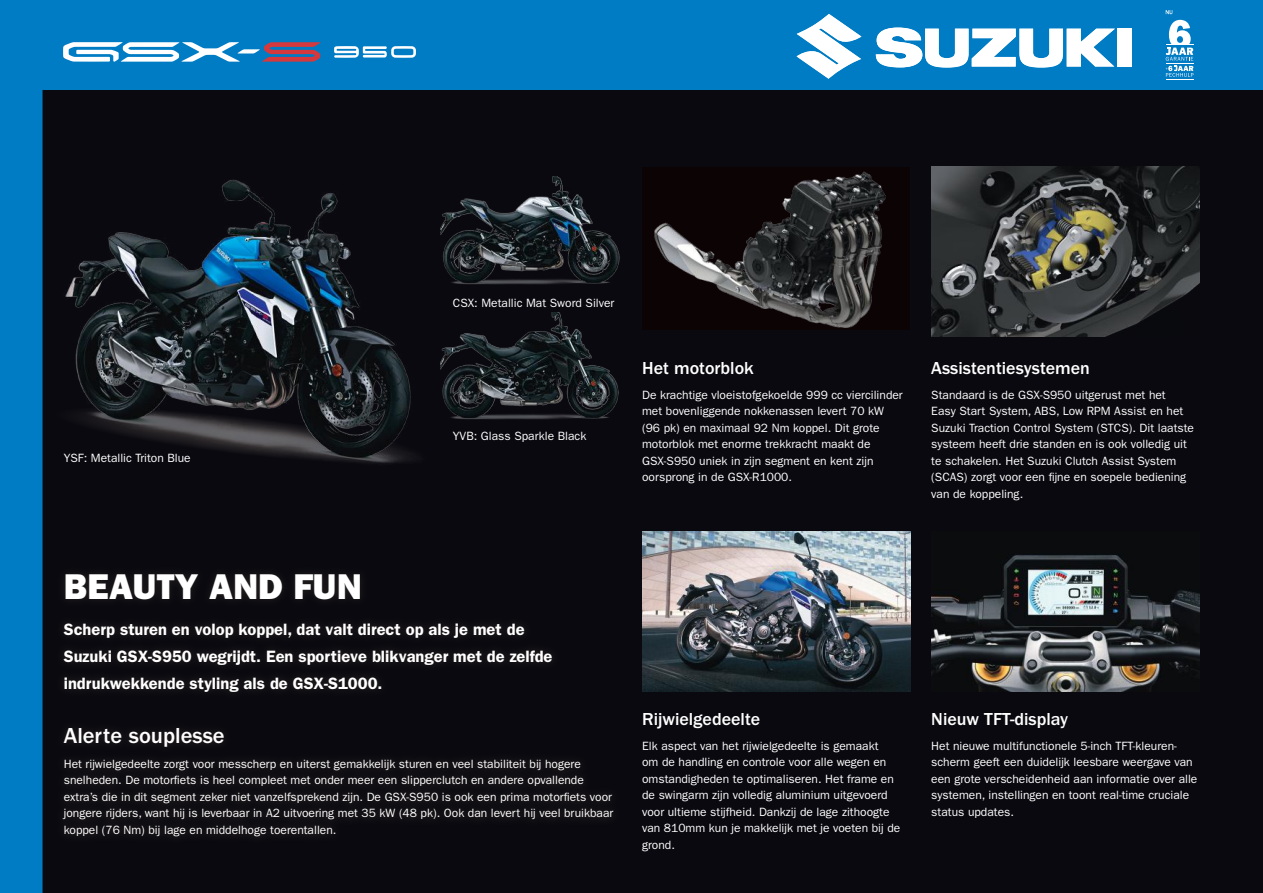
<style>
.page{position:relative;width:1263px;height:893px;background:#fff}
.page>*{position:absolute;margin:0;border:0;box-sizing:border-box;transform-origin:0 0}
.t1{font:36px "ITC Franklin Gothic Std Hvy";color:#fff}
.t2{font:500 22.5px "ITC Franklin Gothic Std";color:#fff}
.t3{font:500 18px "ITC Franklin Gothic Std";color:#fff}
.t4{font:600 16.5px/27px "ITC Franklin Gothic Std";color:#fff}
.t5{font:12px/16.5px "ITC Franklin Gothic Std";color:#fff}
</style>
<div class="page">
<div style="left:0;top:89px;width:1263px;height:804px;background:#09090f"></div>
<div style="left:0;top:0;width:1263px;height:89px;background:#007cc4"></div>
<svg style="left:796px;top:14px;width:65px;height:65px"></svg>
<div style="left:1117px;top:29px;width:14px;height:38px;background:#fff"></div>
<svg style="left:876px;top:28px;width:239px;height:40px"></svg>
<img style="left:931px;top:531px;width:268px;height:160px">
<img style="left:642px;top:531px;width:268px;height:160px">
<img style="left:931px;top:167px;width:268px;height:169px">
<svg style="left:63px;top:42px;width:258px;height:20px"></svg>
<svg style="left:334px;top:46px;width:82px;height:12px"></svg>
<svg style="left:52px;top:466px;width:379px;height:2px"></svg>
<img style="left:41px;top:162px;width:461px;height:304px">
<img style="left:441px;top:312px;width:180px;height:111px">
<img style="left:441px;top:177px;width:180px;height:111px">
<svg style="left:1166px;top:10px;width:6px;height:4px"></svg>
<svg style="left:1166px;top:20px;width:27px;height:60px"></svg>
<div style="left:54px;top:565px;width:568px;height:280px;background:#241f1f;opacity:.9"></div>
<img style="left:642px;top:167px;width:268px;height:163px">
<p class="t5" style="left:64px;top:450px;width:128px">YSF: Metallic Triton Blue</p>
<p class="t5" style="left:453px;top:295px;width:163px">CSX: Metallic Mat Sword Silver</p>
<p class="t5" style="left:453px;top:427px;width:135px">YVB: Glass Sparkle Black</p>
<h3 class="t3" style="left:642px;top:358px;width:113px">Het motorblok</h3>
<p class="t5" style="left:642px;top:387px;width:262px">De krachtige vloeistofgekoelde 999 cc viercilinder met bovenliggende nokkenassen levert 70 kW (96 pk) en maximaal 92 Nm koppel. Dit grote motorblok met enorme trekkracht maakt de GSX-S950 uniek in zijn segment en kent zijn oorsprong in de GSX-R1000.</p>
<h3 class="t3" style="left:931px;top:358px;width:160px">Assistentiesystemen</h3>
<p class="t5" style="left:931px;top:387px;width:264px">Standaard is de GSX-S950 uitgerust met het<br>Easy Start System, ABS, Low RPM Assist en het Suzuki Traction Control System (STCS). Dit laatste systeem heeft drie standen en is ook volledig uit te schakelen. Het Suzuki Clutch Assist System (SCAS) zorgt voor een fijne en soepele bediening van de koppeling.</p>
<h1 class="t1" style="left:64px;top:566px;width:300px">BEAUTY AND FUN</h1>
<h3 class="t4" style="left:64px;top:616px;width:490px">Scherp sturen en volop koppel, dat valt direct op als je met de<br>Suzuki GSX-S950 wegrijdt. Een sportieve blikvanger met de zelfde indrukwekkende styling als de GSX-S1000.</h3>
<h2 class="t2" style="left:64px;top:723px;width:162px">Alerte souplesse</h2>
<p class="t5" style="left:64px;top:756px;width:551px">Het rijwielgedeelte zorgt voor messcherp en uiterst gemakkelijk sturen en veel stabiliteit bij hogere snelheden. De motorfiets is heel compleet met onder meer een slipperclutch en andere opvallende extra’s die in dit segment zeker niet vanzelfsprekend zijn. De GSX-S950 is ook een prima motorfiets voor jongere rijders, want hij is leverbaar in A2 uitvoering met 35 kW (48 pk). Ook dan levert hij veel bruikbaar koppel (76 Nm) bij lage en middelhoge toerentallen.</p>
<h3 class="t3" style="left:642px;top:709px;width:120px">Rijwielgedeelte</h3>
<p class="t5" style="left:642px;top:737px;width:260px">Elk aspect van het rijwielgedeelte is gemaakt<br>om de handling en controle voor alle wegen en omstandigheden te optimaliseren. Het frame en de swingarm zijn volledig aluminium uitgevoerd voor ultieme stijfheid. Dankzij de lage zithoogte van 810mm kun je makkelijk met je voeten bij de grond.</p>
<h3 class="t3" style="left:931px;top:709px;width:138px">Nieuw TFT-display</h3>
<p class="t5" style="left:931px;top:737px;width:268px">Het nieuwe multifunctionele 5-inch TFT-kleuren&shy;scherm geeft een duidelijk leesbare weergave van een grote verscheidenheid aan informatie over alle systemen, instellingen en toont real-time cruciale status updates.</p>
</div>
